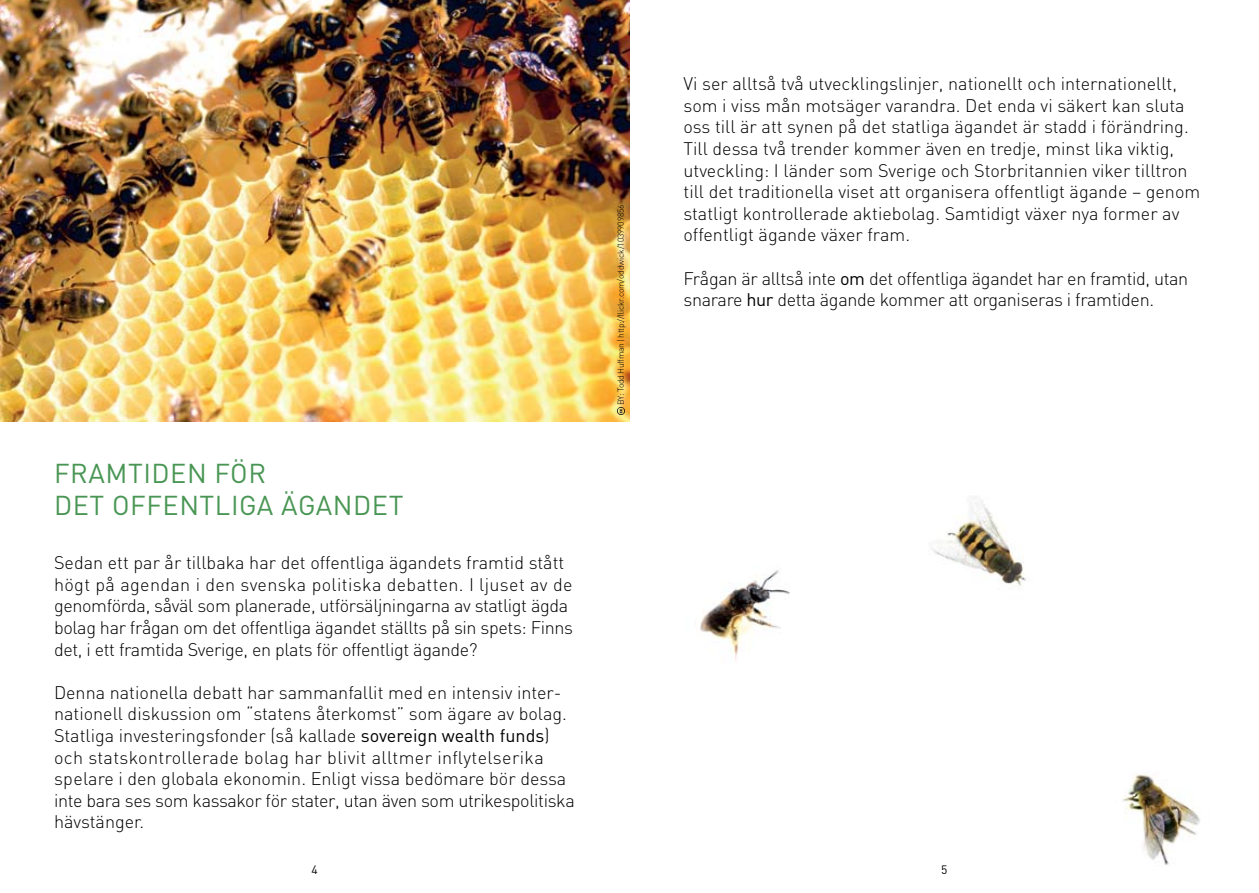
<style>
.page{position:relative;width:1259px;height:893px;background:#fff}
.page>*{position:absolute;margin:0;border:0;box-sizing:border-box;transform-origin:0 0}
.t1{font:27px/32.4px "DIN";letter-spacing:.02em;color:#499654}
.t2{font:300 18px/21.6px "DIN";color:#000}
.t3{font:300 18px/21.6px "DIN";letter-spacing:-.02em;color:#000}
.t4{font:12px "DIN";color:#000}
.t5{font:300 8.55px "DIN";letter-spacing:-.02em;color:#000}
.s1{font-weight:400}
</style>
<div class="page">
<img style="left:931px;top:500px;width:95px;height:86px">
<img style="left:0;top:0;width:629px;height:421px">
<svg style="left:617px;top:407px;width:7px;height:8px"></svg>
<img style="left:700px;top:568px;width:90px;height:92px">
<img style="left:1122px;top:774px;width:78px;height:91px">
<h1 class="t1" style="left:54px;top:456px;width:351px">Framtiden för<br>det offentliga ägandet</h1>
<p class="t3" style="left:54px;top:552px;width:520px">Sedan ett par år tillbaka har det offentliga ägandets framtid stått högt på agendan i den svenska politiska debatten. I ljuset av de genomförda, såväl som planerade, utförsäljningarna av statligt ägda bolag har frågan om det offentliga ägandet ställts på sin spets: Finns det, i ett framtida Sverige, en plats för offentligt ägande?</p>
<p class="t2" style="left:54px;top:681px;width:522px">Denna nationella debatt har sammanfallit med en intensiv inter&shy;nationell diskussion om “statens återkomst” som ägare av bolag.<br>Statliga investeringsfonder (så kallade <span class="s1">sovereign wealth funds</span>) och statskontrollerade bolag har blivit alltmer inflytelserika spelare i den globala ekonomin. Enligt vissa bedömare bör dessa inte bara ses som kassakor för stater, utan även som utrikespolitiska hävstänger.</p>
<p class="t5" style="left:615px;top:405px;width:202px;rotate:-90deg">BY: Todd Huffman | http://flickr.com/oddwick/1039909856</p>
<p class="t2" style="left:683px;top:73px;width:518px">Vi ser alltså två utvecklingslinjer, nationellt och internationellt, som i viss mån motsäger varandra. Det enda vi säkert kan sluta oss till är att synen på det statliga ägandet är stadd i förändring.<br>Till dessa två trender kommer även en tredje, minst lika viktig, utveckling: I länder som Sverige och Storbritannien viker tilltron till det traditionella viset att organisera offentligt ägande – genom statligt kontrollerade aktiebolag. Samtidigt växer nya former av offentligt ägande växer fram.</p>
<p class="t3" style="left:683px;top:267px;width:506px">Frågan är alltså inte <span class="s1">om</span> det offentliga ägandet har en framtid, utan snarare <span class="s1">hur</span> detta ägande kommer att organiseras i framtiden.</p>
<p class="t4" style="left:312px;top:863px;width:8px">4</p>
<p class="t4" style="left:941px;top:863px;width:8px">5</p>
</div>
